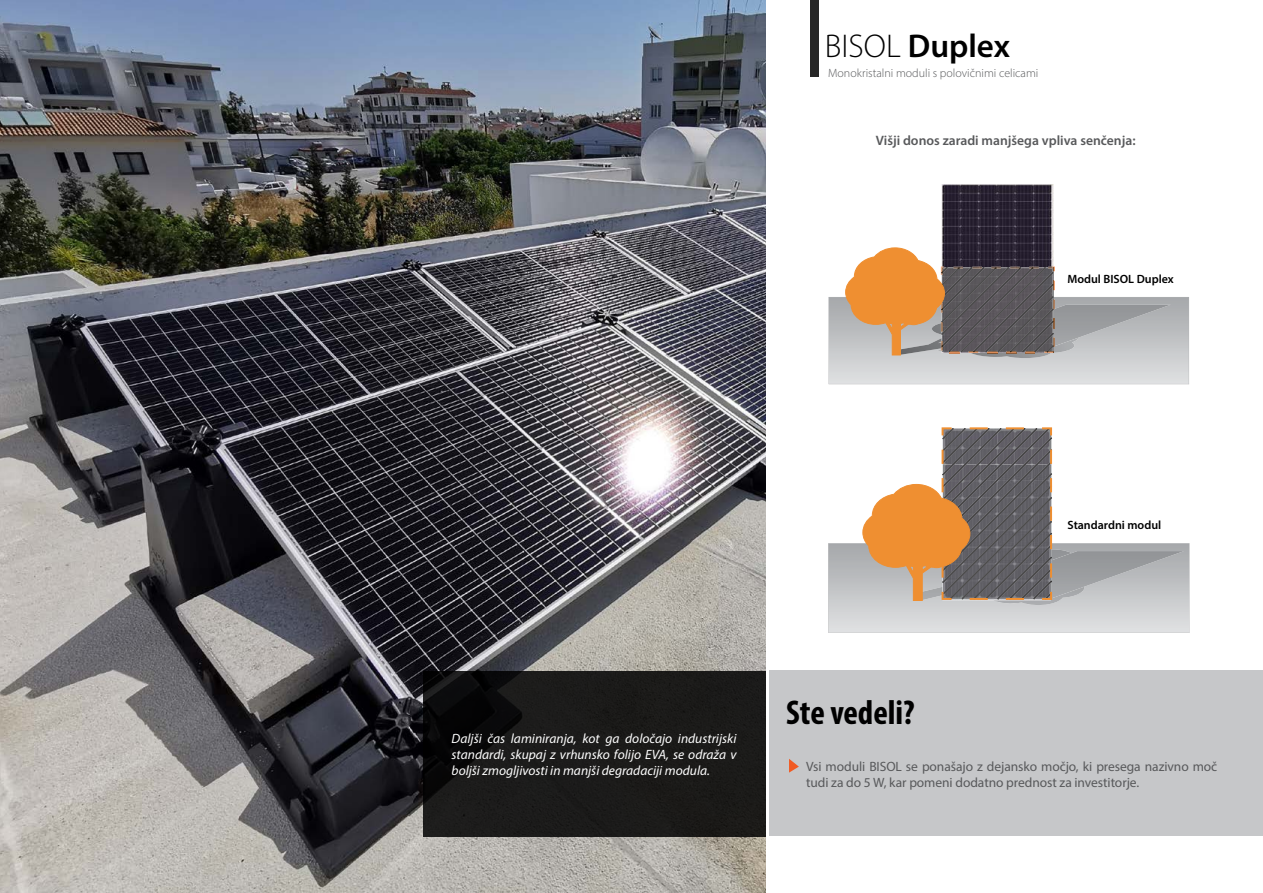
<style>
.page{position:relative;width:1263px;height:893px;background:#fff}
.page>*{position:absolute;margin:0;border:0;box-sizing:border-box;transform-origin:0 0}
.t1{font:700 condensed 34.5px "Myriad Pro";color:#000}
.t2{font:600 33px "Myriad Pro";color:#000}
.t3{font:600 13.65px "Myriad Pro";color:#58595b}
.t4{font:italic 13.5px/16.2px "Myriad Pro";color:#fff;text-align:justify}
.t5{font:13.5px/16.2px "Myriad Pro";letter-spacing:-.005em;color:#58595b}
.t6{font:300 12px "Myriad Pro";color:#58595b}
.t7{font:600 12px "Myriad Pro";color:#000}
.s1{font-weight:300}
</style>
<div class="page">
<img style="left:942px;top:184px;width:112px;height:63px">
<svg style="left:828px;top:247px;width:361px;height:137px"></svg>
<img style="left:0;top:1px;width:765px;height:892px">
<svg style="left:423px;top:671px;width:342px;height:166px;fill:#1b1a19"></svg>
<div style="left:811px;top:0;width:8px;height:77px;background:#272727"></div>
<svg style="left:828px;top:427px;width:361px;height:206px"></svg>
<div style="left:770px;top:670px;width:493px;height:166px;background:#c6c7c9"></div>
<svg style="left:789px;top:759px;width:10px;height:14px"></svg>
<h2 class="t2" style="left:825px;top:25px;width:186px"><span class="s1">BISOL</span> Duplex</h2>
<p class="t6" style="left:828px;top:66px;width:212px">Monokristalni moduli s polovičnimi celicami</p>
<p class="t3" style="left:876px;top:131px;width:261px">Višji donos zaradi manjšega vpliva senčenja:</p>
<p class="t7" style="left:1067px;top:271px;width:108px">Modul BISOL Duplex</p>
<p class="t7" style="left:1067px;top:517px;width:95px">Standardni modul</p>
<p class="t4" style="left:452px;top:730px;width:286px">Daljši čas laminiranja, kot ga določajo industrijski standardi, skupaj z vrhunsko folijo EVA, se odraža v boljši zmogljivosti in manjši degradaciji modula.</p>
<h1 class="t1" style="left:786px;top:690px;width:130px">Ste vedeli?</h1>
<p class="t5" style="left:806px;top:758px;width:413px">Vsi moduli BISOL se ponašajo z dejansko močjo, ki presega nazivno moč tudi za do 5 W, kar pomeni dodatno prednost za investitorje.</p>
</div>
